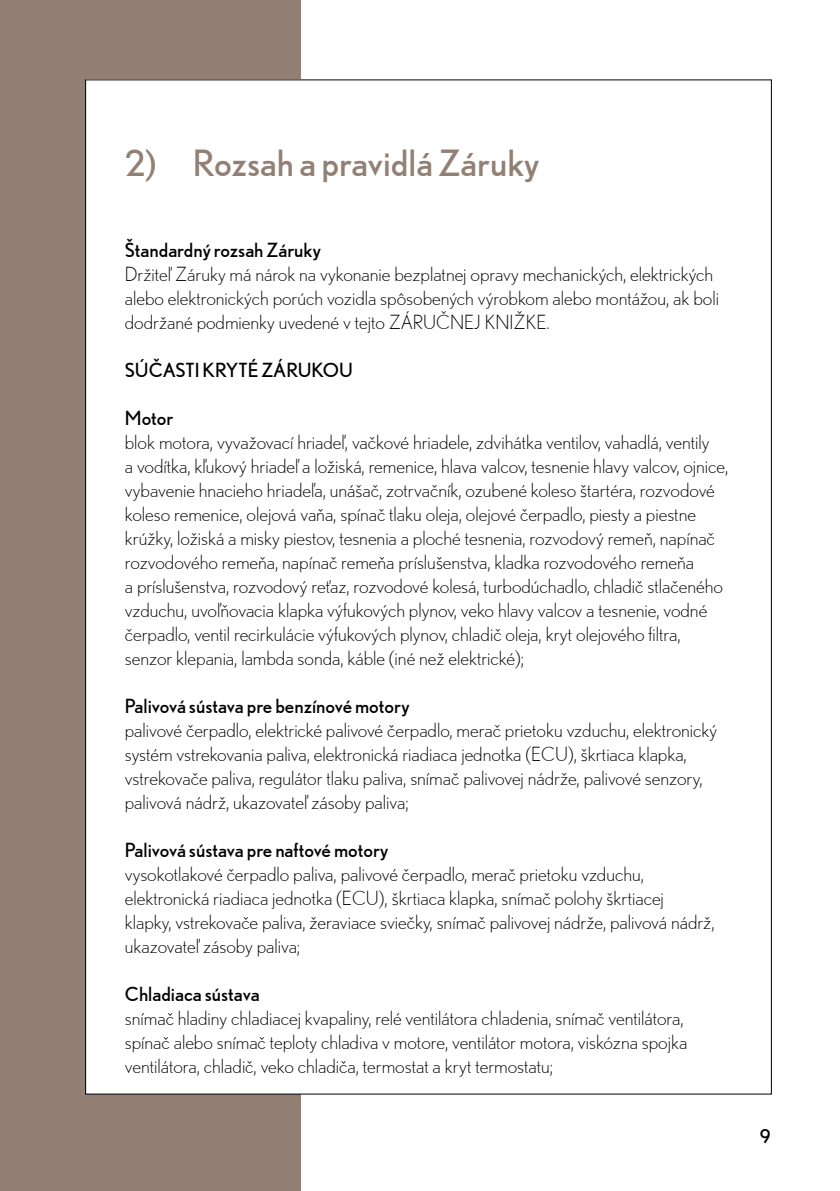
<style>
.page{position:relative;width:840px;height:1191px;background:#fff}
.page>*{position:absolute;margin:0;border:0;box-sizing:border-box;transform-origin:0 0}
.t1{font:36px "Nobel WGL";color:#928075}
.t2{font:300 19.4px/24px "Nobel WGL";color:#000}
.t3{font:19.4px "Nobel WGL";color:#000}
.t4{font:19px "Nobel WGL";color:#000}
</style>
<div class="page">
<div style="left:0;top:0;width:300px;height:1191px;background:#928075"></div>
<div style="left:86px;top:80px;width:685px;height:1014px;background:#fff"></div>
<h1 class="t1" style="left:125px;top:141px;width:416px">2) Rozsah a pravidlá Záruky</h1>
<p class="t3" style="left:125px;top:238px;width:197px">Štandardný rozsah Záruky</p>
<p class="t2" style="left:125px;top:261px;width:595px">Držiteľ Záruky má nárok na vykonanie bezplatnej opravy mechanických, elektrických alebo elektronických porúch vozidla spôsobených výrobkom alebo montážou, ak boli dodržané podmienky uvedené v tejto ZÁRUČNEJ KNIŽKE.</p>
<p class="t3" style="left:125px;top:358px;width:229px">SÚČASTI KRYTÉ ZÁRUKOU</p>
<p class="t3" style="left:125px;top:406px;width:50px">Motor</p>
<p class="t2" style="left:125px;top:429px;width:604px">blok motora, vyvažovací hriadeľ, vačkové hriadele, zdvihátka ventilov, vahadlá, ventily<br>a vodítka, kľukový hriadeľ a ložiská, remenice, hlava valcov, tesnenie hlavy valcov, ojnice, vybavenie hnacieho hriadeľa, unášač, zotrvačník, ozubené koleso štartéra, rozvodové koleso remenice, olejová vaňa, spínač tlaku oleja, olejové čerpadlo, piesty a piestne krúžky, ložiská a misky piestov, tesnenia a ploché tesnenia, rozvodový remeň, napínač rozvodového remeňa, napínač remeňa príslušenstva, kladka rozvodového remeňa<br>a príslušenstva, rozvodový reťaz, rozvodové kolesá, turbodúchadlo, chladič stlačeného vzduchu, uvoľňovacia klapka výfukových plynov, veko hlavy valcov a tesnenie, vodné čerpadlo, ventil recirkulácie výfukových plynov, chladič oleja, kryt olejového filtra, senzor klepania, lambda sonda, káble (iné než elektrické);</p>
<p class="t3" style="left:125px;top:694px;width:286px">Palivová sústava pre benzínové motory</p>
<p class="t2" style="left:125px;top:717px;width:593px">palivové čerpadlo, elektrické palivové čerpadlo, merač prietoku vzduchu, elektronický systém vstrekovania paliva, elektronická riadiaca jednotka (ECU), škrtiaca klapka, vstrekovače paliva, regulátor tlaku paliva, snímač palivovej nádrže, palivové senzory, palivová nádrž, ukazovateľ zásoby paliva;</p>
<p class="t3" style="left:125px;top:838px;width:265px">Palivová sústava pre naftové motory</p>
<p class="t2" style="left:125px;top:861px;width:591px">vysokotlakové čerpadlo paliva, palivové čerpadlo, merač prietoku vzduchu, elektronická riadiaca jednotka (ECU), škrtiaca klapka, snímač polohy škrtiacej klapky, vstrekovače paliva, žeraviace sviečky, snímač palivovej nádrže, palivová nádrž, ukazovateľ zásoby paliva;</p>
<p class="t3" style="left:125px;top:982px;width:136px">Chladiaca sústava</p>
<p class="t2" style="left:125px;top:1005px;width:563px">snímač hladiny chladiacej kvapaliny, relé ventilátora chladenia, snímač ventilátora, spínač alebo snímač teploty chladiva v motore, ventilátor motora, viskózna spojka ventilátora, chladič, veko chladiča, termostat a kryt termostatu;</p>
<p class="t4" style="left:759px;top:1124px;width:12px">9</p>
</div>
